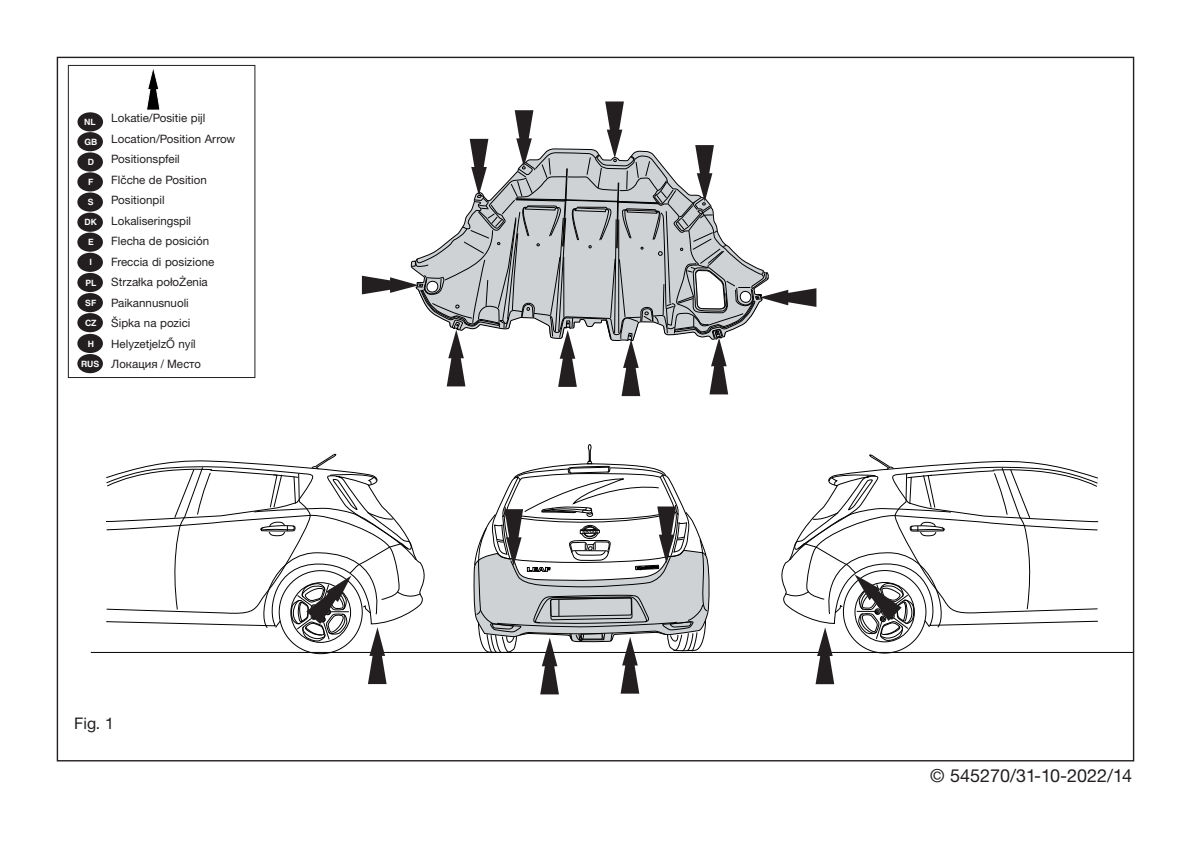
<style>
.page{position:relative;width:1191px;height:842px;background:#fff}
.page>*{position:absolute;margin:0;border:0;box-sizing:border-box;transform-origin:0 0}
.t1{font:18px "Helvetica Neue CE";color:#231f20}
.t2{font:16px "Helvetica Neue CE";color:#231f20}
.t3{font:11.6px "Helvetica Neue CE";color:#231f20}
.t4{font:11.6px "Helvetica World";color:#231f20}
.t5{font:700 8.6px "Helvetica World";color:#fff}
.t6{font:700 3.2px "Myriad Pro";color:#000;scale:1.44 1}
</style>
<div class="page">
<hr style="left:91px;top:652px;width:1041px;height:1px;background:#000">
<svg style="left:785px;top:454px;width:314px;height:230px"></svg>
<svg style="left:105px;top:453px;width:316px;height:231px"></svg>
<svg style="left:472px;top:444px;width:238px;height:250px"></svg>
<svg style="left:362px;top:101px;width:454px;height:295px"></svg>
<div style="left:68px;top:65px;width:187px;height:313px;border:1px solid #231f20"></div>
<svg style="left:146px;top:68px;width:14px;height:42px"></svg>
<div style="left:77px;top:112px;width:26px;height:19px;background:#231f20;border-radius:50%"></div>
<div style="left:77px;top:132px;width:26px;height:19px;background:#231f20;border-radius:50%"></div>
<div style="left:77px;top:152px;width:26px;height:20px;background:#231f20;border-radius:50%"></div>
<div style="left:77px;top:172px;width:26px;height:19px;background:#231f20;border-radius:50%"></div>
<div style="left:77px;top:192px;width:26px;height:20px;background:#231f20;border-radius:50%"></div>
<div style="left:77px;top:213px;width:26px;height:19px;background:#231f20;border-radius:50%"></div>
<div style="left:77px;top:233px;width:26px;height:19px;background:#231f20;border-radius:50%"></div>
<div style="left:77px;top:253px;width:26px;height:19px;background:#231f20;border-radius:50%"></div>
<div style="left:77px;top:273px;width:26px;height:19px;background:#231f20;border-radius:50%"></div>
<div style="left:77px;top:293px;width:26px;height:19px;background:#231f20;border-radius:50%"></div>
<div style="left:77px;top:313px;width:26px;height:19px;background:#231f20;border-radius:50%"></div>
<div style="left:77px;top:334px;width:26px;height:19px;background:#231f20;border-radius:50%"></div>
<div style="left:77px;top:354px;width:26px;height:19px;background:#231f20;border-radius:50%"></div>
<p class="t5" style="left:84px;top:119px;width:13px">NL</p>
<p class="t5" style="left:84px;top:139px;width:14px">GB</p>
<p class="t5" style="left:88px;top:159px;width:8px">D</p>
<p class="t5" style="left:88px;top:179px;width:7px">F</p>
<p class="t5" style="left:88px;top:199px;width:7px">S</p>
<p class="t5" style="left:85px;top:219px;width:14px">DK</p>
<p class="t5" style="left:88px;top:239px;width:7px">E</p>
<p class="t5" style="left:90px;top:259px;width:4px">I</p>
<p class="t5" style="left:85px;top:279px;width:12px">PL</p>
<p class="t5" style="left:85px;top:300px;width:13px">SF</p>
<p class="t5" style="left:85px;top:320px;width:13px">CZ</p>
<p class="t5" style="left:88px;top:340px;width:8px">H</p>
<p class="t5" style="left:81px;top:361px;width:20px">RUS</p>
<p class="t3" style="left:111px;top:114px;width:96px">Lokatie/Positie pijl</p>
<p class="t3" style="left:111px;top:134px;width:125px">Location/Position Arrow</p>
<p class="t3" style="left:111px;top:155px;width:70px">Positionspfeil</p>
<p class="t3" style="left:111px;top:175px;width:97px">Flčche de Position</p>
<p class="t3" style="left:111px;top:196px;width:55px">Positionpil</p>
<p class="t3" style="left:111px;top:216px;width:81px">Lokaliseringspil</p>
<p class="t3" style="left:111px;top:237px;width:99px">Flecha de posición</p>
<p class="t3" style="left:111px;top:257px;width:104px">Freccia di posizione</p>
<p class="t3" style="left:111px;top:278px;width:98px">Strzałka połoŻenia</p>
<p class="t3" style="left:111px;top:298px;width:79px">Paikannusnuoli</p>
<p class="t3" style="left:111px;top:319px;width:81px">Šipka na pozici</p>
<p class="t3" style="left:111px;top:339px;width:86px">HelyzetjelzŐ nyíl</p>
<p class="t4" style="left:111px;top:357px;width:91px">Локация / Место</p>
<p class="t2" style="left:74px;top:718px;width:41px">Fig. 1</p>
<p class="t6" style="left:582px;top:530px;width:12px;rotate:-1deg">NISSAN</p>
<p class="t1" style="left:930px;top:769px;width:203px">© 545270/31-10-2022/14</p>
</div>
